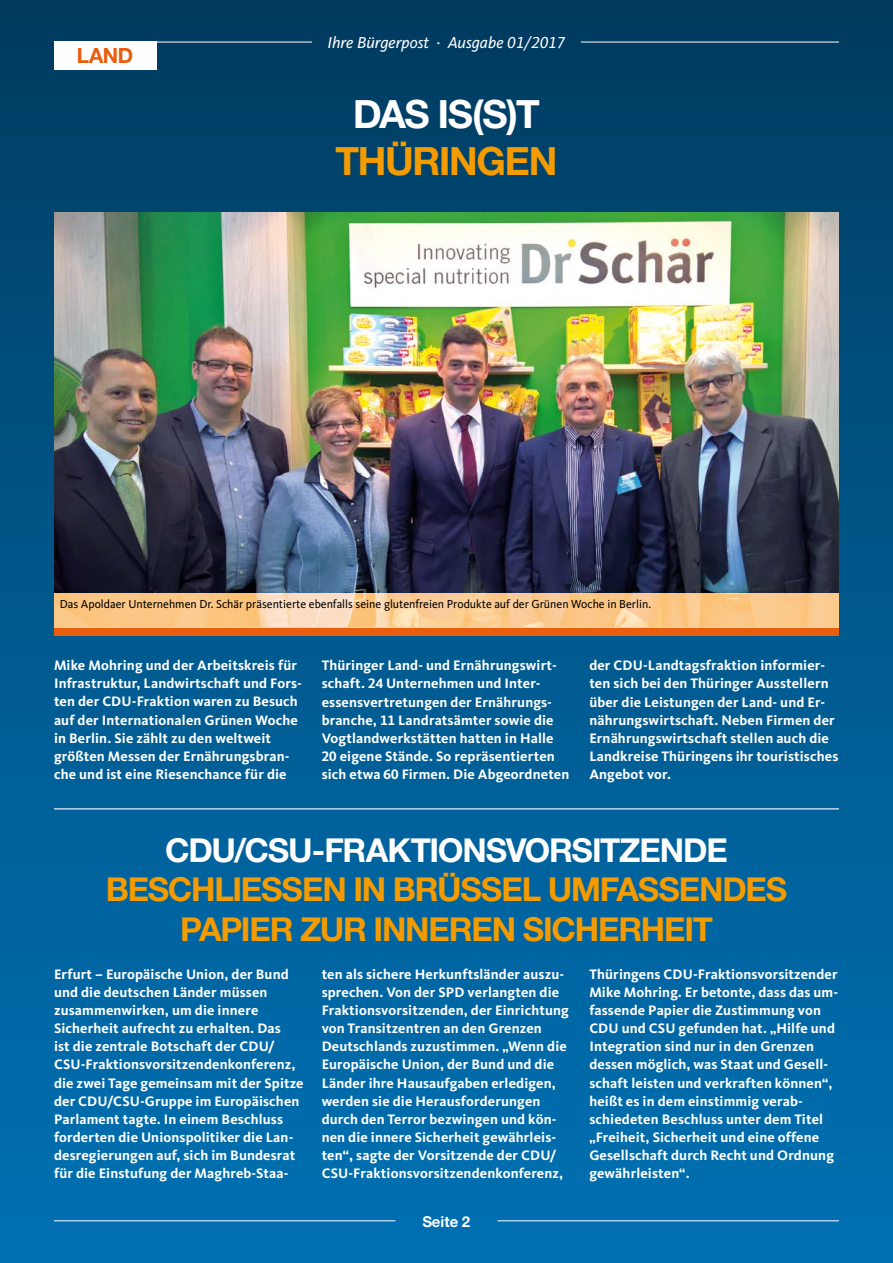
<style>
.page{position:relative;width:893px;height:1263px;background:#fff}
.page>*{position:absolute;margin:0;border:0;box-sizing:border-box;transform-origin:0 0}
.t1{font:700 39px "CDU Helvetica";color:#fff}
.t2{font:700 39px "CDU Helvetica";letter-spacing:.005em;color:#f49b00}
.t3{font:700 33px/39.6px "CDU Helvetica";letter-spacing:.005em;color:#f49b00;text-align:center}
.t4{font:700 33px "CDU Helvetica";letter-spacing:.005em;color:#fff}
.t5{font:700 21px "CDU Helvetica";color:#e95d0f}
.t6{font:italic 16.5px "CDU Kievit Tab";color:#fff}
.t7{font:700 15px "CDU Helvetica";color:#fff}
.t8{font:700 14.25px/18.1px "CDU Kievit Tab";letter-spacing:.01em;color:#fff}
.t9{font:12px "CDU Kievit Tab";color:#000}
</style>
<div class="page">
<div style="left:0;top:0;width:893px;height:1263px;background:linear-gradient(to bottom,#003d62,#0073b6)"></div>
<hr style="left:54px;top:42px;width:258px;height:1px;background:#fff">
<hr style="left:581px;top:42px;width:258px;height:1px;background:#fff">
<hr style="left:54px;top:1220px;width:341px;height:1px;background:#fff">
<hr style="left:497px;top:1220px;width:342px;height:1px;background:#fff">
<div style="left:54px;top:42px;width:102px;height:28px;background:#fff"></div>
<img style="left:54px;top:212px;width:785px;height:381px">
<div style="left:54px;top:627px;width:785px;height:9px;background:#e95d0f"></div>
<svg style="left:54px;top:593px;width:785px;height:35px;background:#fbcc91"></svg>
<hr style="left:54px;top:808px;width:785px;height:1px;background:#fff">
<h3 class="t5" style="left:77px;top:43px;width:57px">LAND</h3>
<p class="t6" style="left:327px;top:33px;width:239px">Ihre Bürgerpost · Ausgabe 01/2017</p>
<h1 class="t1" style="left:354px;top:90px;width:187px">DAS IS(S)T</h1>
<h1 class="t2" style="left:336px;top:137px;width:222px">THÜRINGEN</h1>
<p class="t9" style="left:60px;top:597px;width:593px">Das Apoldaer Unternehmen Dr. Schär präsentierte ebenfalls seine glutenfreien Produkte auf der Grünen Woche in Berlin.</p>
<p class="t8" style="left:54px;top:656px;width:249px">Mike Mohring und der Arbeitskreis für Infrastruktur, Landwirtschaft und Fors&shy;ten der CDU-Fraktion waren zu Besuch auf der Internationalen Grünen Woche in Berlin. Sie zählt zu den weltweit größten Messen der Ernährungsbran&shy;che und ist eine Riesenchance für die</p>
<p class="t8" style="left:322px;top:656px;width:249px">Thüringer Land- und Ernährungswirt&shy;schaft. 24 Unternehmen und Inter&shy;essensvertretungen der Ernährungs&shy;branche, 11 Landratsämter sowie die Vogtlandwerkstätten hatten in Halle 20 eigene Stände. So repräsentierten sich etwa 60 Firmen. Die Abgeordneten</p>
<p class="t8" style="left:589px;top:656px;width:251px">der CDU-Landtagsfraktion informier&shy;ten sich bei den Thüringer Ausstellern über die Leistungen der Land- und Er&shy;nährungswirtschaft. Neben Firmen der Ernährungswirtschaft stellen auch die Landkreise Thüringens ihr touristisches Angebot vor.</p>
<h2 class="t4" style="left:166px;top:829px;width:563px">CDU/CSU-FRAKTIONSVORSITZENDE</h2>
<h2 class="t3" style="left:106px;top:869px;width:682px">BESCHLIESSEN IN BRÜSSEL UMFASSENDES<br>PAPIER ZUR INNEREN SICHERHEIT</h2>
<p class="t8" style="left:54px;top:965px;width:251px">Erfurt – Europäische Union, der Bund und die deutschen Länder müssen zusammenwirken, um die innere Sicherheit aufrecht zu erhalten. Das<br>ist die zentrale Botschaft der CDU/ CSU-Fraktionsvorsitzendenkonferenz, die zwei Tage gemeinsam mit der Spitze der CDU/CSU-Gruppe im Europäischen Parlament tagte. In einem Beschluss forderten die Unionspolitiker die Lan&shy;desregierungen auf, sich im Bundesrat für die Einstufung der Maghreb-Staa-</p>
<p class="t8" style="left:322px;top:965px;width:249px">ten als sichere Herkunftsländer auszu&shy;sprechen. Von der SPD verlangten die Fraktionsvorsitzenden, der Einrichtung von Transitzentren an den Grenzen Deutschlands zuzustimmen. „Wenn die Europäische Union, der Bund und die Länder ihre Hausaufgaben erledigen, werden sie die Herausforderungen durch den Terror bezwingen und kön&shy;nen die innere Sicherheit gewährleis&shy;ten“, sagte der Vorsitzende der CDU/ CSU-Fraktionsvorsitzendenkonferenz,</p>
<p class="t8" style="left:589px;top:965px;width:250px">Thüringens CDU-Fraktionsvorsitzender Mike Mohring. Er betonte, dass das um&shy;fassende Papier die Zustimmung von CDU und CSU gefunden hat. „Hilfe und Integration sind nur in den Grenzen dessen möglich, was Staat und Gesell&shy;schaft leisten und verkraften können“, heißt es in dem einstimmig verab&shy;schiedeten Beschluss unter dem Titel „Freiheit, Sicherheit und eine offene Gesellschaft durch Recht und Ordnung gewährleisten“.</p>
<p class="t7" style="left:423px;top:1212px;width:49px">Seite 2</p>
</div>
